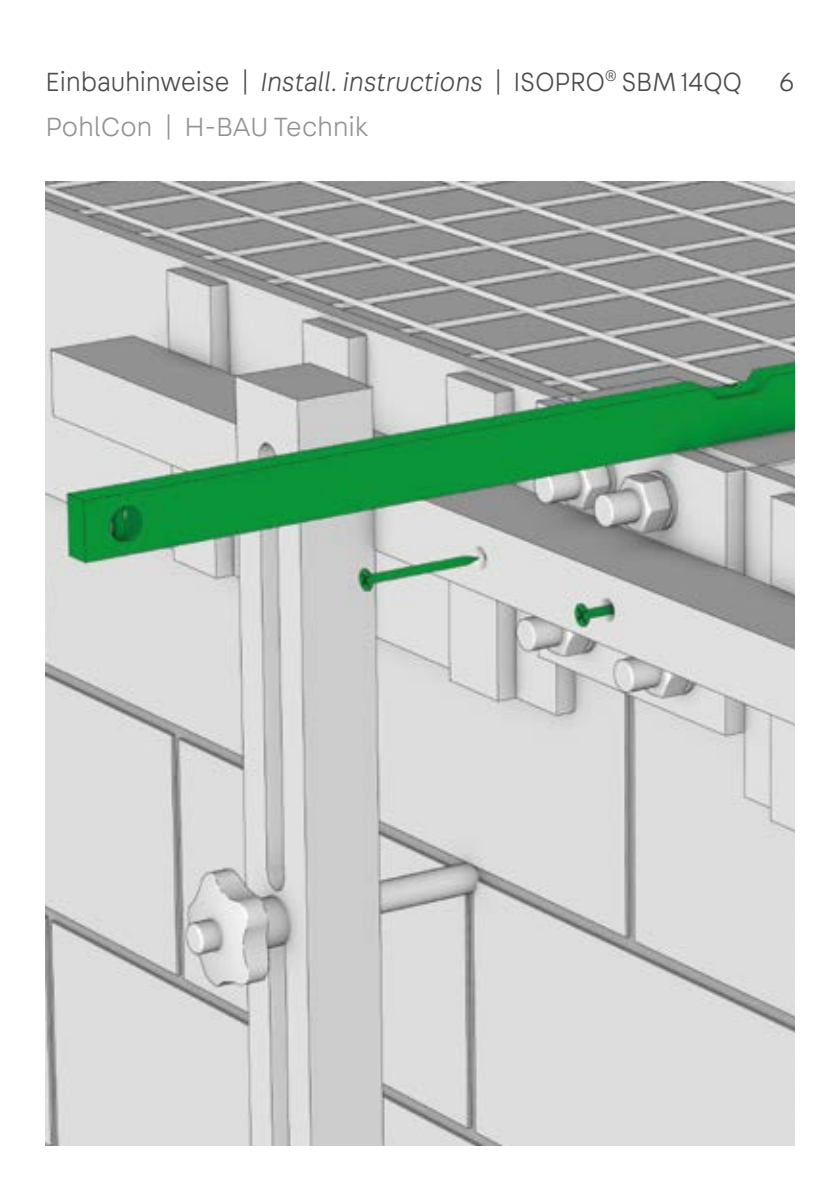
<style>
.page{position:relative;width:840px;height:1191px;background:#fff}
.page>*{position:absolute;margin:0;border:0;box-sizing:border-box;transform-origin:0 0}
.t1{font:300 28px "Fabriga";letter-spacing:-.01em;color:#4a4a49;scale:.95 1}
.t2{font:300 28px "Fabriga";letter-spacing:-.01em;color:#929292}
.t3{font:300 28px "Fabriga";letter-spacing:-.01em;color:#4a4a49}
.s1{font-style:italic}
</style>
<div class="page">
<img style="left:45px;top:181px;width:749px;height:964px">
<p class="t1" style="left:45px;top:64px;width:734px">Einbauhinweise | <span class="s1">Install. instructions</span> | ISOPRO<sup>®</sup> SBM 14QQ</p>
<p class="t3" style="left:778px;top:64px;width:17px">6</p>
<p class="t2" style="left:45px;top:110px;width:324px">PohlCon | H-BAU Technik</p>
</div>
